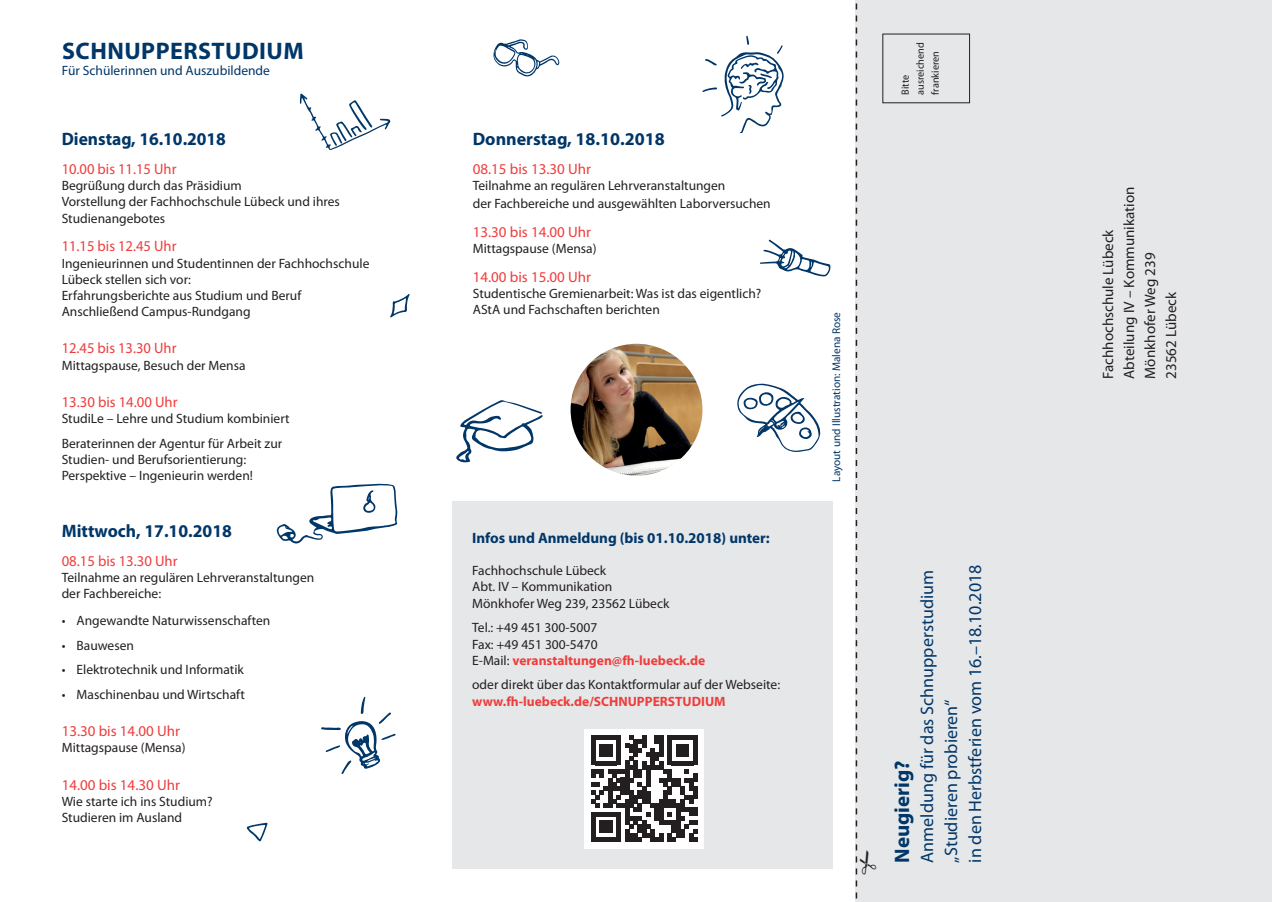
<style>
.page{position:relative;width:1272px;height:902px;background:#fff}
.page>*{position:absolute;margin:0;border:0;box-sizing:border-box;transform-origin:0 0}
.t1{font:700 24px "Myriad Pro";letter-spacing:.02em;color:#003668}
.t2{font:700 21px "Myriad Pro";color:#003668}
.t3{font:18px/24px "Myriad Pro";color:#003668}
.t4{font:700 18px "Myriad Pro";color:#003668}
.t5{font:15px "Myriad Pro";color:#ee3d3c}
.t6{font:15px/21px "Myriad Pro";color:#231f20}
.t7{font:700 15px "Myriad Pro";color:#003668}
.t8{font:13.5px/16.2px "Myriad Pro";color:#231f20}
.t9{font:700 13.5px "Myriad Pro";color:#ee3d3c}
.t10{font:13.5px "Myriad Pro";color:#003668}
.t11{font:11.25px "Myriad Pro";color:#003668}
.t12{font:10.5px/15px "Myriad Pro";color:#231f20}
.s1{font-weight:700;color:#ee3d3c}
</style>
<div class="page">
<svg style="left:456px;top:400px;width:87px;height:62px"></svg>
<svg style="left:737px;top:383px;width:84px;height:69px"></svg>
<img style="left:570px;top:344px;width:132px;height:131px;border-radius:66px">
<svg style="left:702px;top:36px;width:82px;height:97px"></svg>
<svg style="left:760px;top:239px;width:71px;height:37px"></svg>
<svg style="left:493px;top:39px;width:66px;height:38px"></svg>
<svg style="left:300px;top:93px;width:91px;height:57px"></svg>
<svg style="left:390px;top:294px;width:20px;height:23px"></svg>
<svg style="left:276px;top:483px;width:121px;height:61px"></svg>
<svg style="left:321px;top:696px;width:75px;height:78px"></svg>
<svg style="left:246px;top:822px;width:21px;height:19px"></svg>
<div style="left:451px;top:500px;width:381px;height:368px;background:#e6e7e9"></div>
<div style="left:855px;top:0;width:416px;height:901px;background:#e6e7e9"></div>
<div style="left:584px;top:729px;width:119px;height:119px;background:#fff"></div>
<svg style="left:591px;top:735px;width:106px;height:106px"></svg>
<svg style="left:855px;top:3px;width:3px;height:896px"></svg>
<h1 class="t1" style="left:62px;top:35px;width:243px">SCHNUPPERSTUDIUM</h1>
<p class="t10" style="left:62px;top:62px;width:209px">Für Schülerinnen und Auszubildende</p>
<h3 class="t4" style="left:62px;top:128px;width:166px">Dienstag, 16.10.2018</h3>
<p class="t5" style="left:62px;top:160px;width:116px">10.00 bis 11.15 Uhr</p>
<p class="t8" style="left:62px;top:177px;width:280px">Begrüßung durch das Präsidium<br>Vorstellung der Fachhochschule Lübeck und ihres<br>Studienangebotes</p>
<p class="t5" style="left:62px;top:237px;width:116px">11.15 bis 12.45 Uhr</p>
<p class="t8" style="left:62px;top:255px;width:309px">Ingenieurinnen und Studentinnen der Fachhochschule Lübeck stellen sich vor:<br>Erfahrungsberichte aus Studium und Beruf Anschließend Campus-Rundgang</p>
<p class="t5" style="left:62px;top:339px;width:116px">12.45 bis 13.30 Uhr</p>
<p class="t8" style="left:62px;top:356px;width:185px">Mittagspause, Besuch der Mensa</p>
<p class="t5" style="left:62px;top:392px;width:117px">13.30 bis 14.00 Uhr</p>
<p class="t8" style="left:62px;top:406px;width:229px;line-height:24.8px">StudiLe – Lehre und Studium kombiniert<br>Beraterinnen der Agentur für Arbeit zur</p>
<p class="t8" style="left:62px;top:451px;width:193px">Studien- und Berufsorientierung:<br>Perspektive – Ingenieurin werden!</p>
<h3 class="t4" style="left:62px;top:519px;width:172px">Mittwoch, 17.10.2018</h3>
<p class="t5" style="left:62px;top:551px;width:117px">08.15 bis 13.30 Uhr</p>
<p class="t8" style="left:62px;top:569px;width:254px">Teilnahme an regulären Lehrveranstaltungen der Fachbereiche:</p>
<p class="t8" style="left:62px;top:612px;width:210px">• Angewandte Naturwissenschaften</p>
<p class="t8" style="left:62px;top:636px;width:74px">• Bauwesen</p>
<p class="t8" style="left:62px;top:661px;width:184px">• Elektrotechnik und Informatik</p>
<p class="t8" style="left:62px;top:686px;width:185px">• Maschinenbau und Wirtschaft</p>
<p class="t5" style="left:62px;top:722px;width:120px">13.30 bis 14.00 Uhr</p>
<p class="t8" style="left:62px;top:739px;width:125px">Mittagspause (Mensa)</p>
<p class="t5" style="left:62px;top:775px;width:120px">14.00 bis 14.30 Uhr</p>
<p class="t8" style="left:62px;top:792px;width:152px">Wie starte ich ins Studium?<br>Studieren im Ausland</p>
<h3 class="t4" style="left:472px;top:128px;width:194px">Donnerstag, 18.10.2018</h3>
<p class="t5" style="left:472px;top:160px;width:120px">08.15 bis 13.30 Uhr</p>
<p class="t8" style="left:472px;top:176px;width:299px;line-height:18px">Teilnahme an regulären Lehrveranstaltungen<br>der Fachbereiche und ausgewählten Laborversuchen</p>
<p class="t5" style="left:472px;top:222px;width:120px">13.30 bis 14.00 Uhr</p>
<p class="t8" style="left:472px;top:240px;width:125px">Mittagspause (Mensa)</p>
<p class="t5" style="left:472px;top:267px;width:120px">14.00 bis 15.00 Uhr</p>
<p class="t8" style="left:472px;top:285px;width:290px">Studentische Gremienarbeit: Was ist das eigentlich?<br>AStA und Fachschaften berichten</p>
<p class="t7" style="left:472px;top:528px;width:299px">Infos und Anmeldung (bis 01.10.2018) unter:</p>
<p class="t8" style="left:472px;top:562px;width:199px">Fachhochschule Lübeck<br>Abt. IV – Kommunikation<br>Mönkhofer Weg 239, 23562 Lübeck</p>
<p class="t8" style="left:472px;top:619px;width:235px">Tel.: +49 451 300-5007<br>Fax: +49 451 300-5470<br>E-Mail: <span class="s1">veranstaltungen@fh-luebeck.de</span></p>
<p class="t8" style="left:472px;top:676px;width:309px">oder direkt über das Kontaktformular auf der Webseite:</p>
<p class="t9" style="left:472px;top:692px;width:255px">www.fh-luebeck.de/SCHNUPPERSTUDIUM</p>
<p class="t12" style="left:897px;top:95px;width:54px;rotate:-90deg">Bitte ausreichend frankieren</p>
<p class="t11" style="left:829px;top:481px;width:171px;rotate:-90deg">Layout und Illustration: Malena Rose</p>
<h3 class="t3" style="left:914px;top:862px;width:299px;rotate:-90deg">Anmeldung für das Schnupperstudium „Studieren probieren“<br>in den Herbstferien vom 16.–18.10.2018</h3>
<h2 class="t2" style="left:888px;top:862px;width:104px;rotate:-90deg">Neugierig?</h2>
<p class="t6" style="left:1097px;top:378px;width:194px;rotate:-90deg">Fachhochschule Lübeck<br>Abteilung IV – Kommunikation<br>Mönkhofer Weg 239<br>23562 Lübeck</p>
</div>
